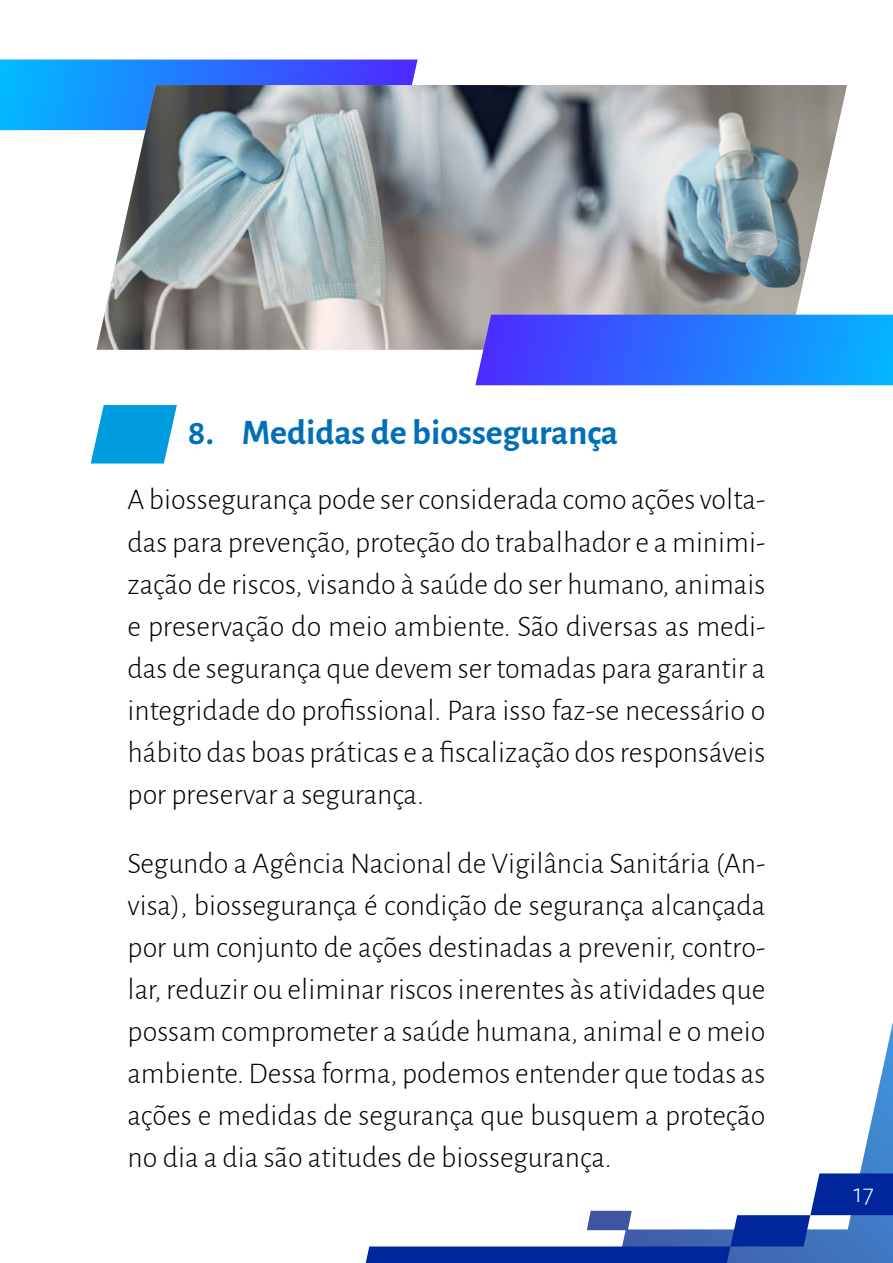
<style>
.page{position:relative;width:893px;height:1263px;background:#fff}
.page>*{position:absolute;margin:0;border:0;box-sizing:border-box;transform-origin:0 0}
.t1{font:700 36px "Alegreya Sans";color:#006fb9}
.t2{font:300 30px/42px "Alegreya Sans";color:#000;text-align:justify}
.t3{font:300 27px "Alegreya Sans";color:#fff}
</style>
<div class="page">
<svg style="left:860px;top:1022px;width:33px;height:151px"></svg>
<svg style="left:366px;top:1173px;width:527px;height:90px"></svg>
<svg style="left:91px;top:405px;width:86px;height:58px;background:#26aae4"></svg>
<svg style="left:0;top:60px;width:418px;height:70px;background:#1f82ff"></svg>
<img style="left:97px;top:85px;width:750px;height:265px">
<svg style="left:475px;top:315px;width:418px;height:70px;background:#2b71fd"></svg>
<p class="t1" style="left:188px;top:406px;width:432px">8. Medidas de biossegurança</p>
<p class="t2" style="left:128px;top:478px;width:639px">A biossegurança pode ser considerada como ações volta&shy;das para prevenção, proteção do trabalhador e a minimi&shy;zação de riscos, visando à saúde do ser humano, animais e preservação do meio ambiente. São diversas as medi&shy;das de segurança que devem ser tomadas para garantir a integridade do profissional. Para isso faz-se necessário o hábito das boas práticas e a fiscalização dos responsáveis por preservar a segurança.</p>
<p class="t2" style="left:128px;top:841px;width:639px">Segundo a Agência Nacional de Vigilância Sanitária (An&shy;visa), biossegurança é condição de segurança alcançada por um conjunto de ações destinadas a prevenir, contro&shy;lar, reduzir ou eliminar riscos inerentes às atividades que possam comprometer a saúde humana, animal e o meio ambiente. Dessa forma, podemos entender que todas as ações e medidas de segurança que busquem a proteção no dia a dia são atitudes de biossegurança.</p>
<p class="t3" style="left:853px;top:1175px;width:22px">17</p>
</div>
